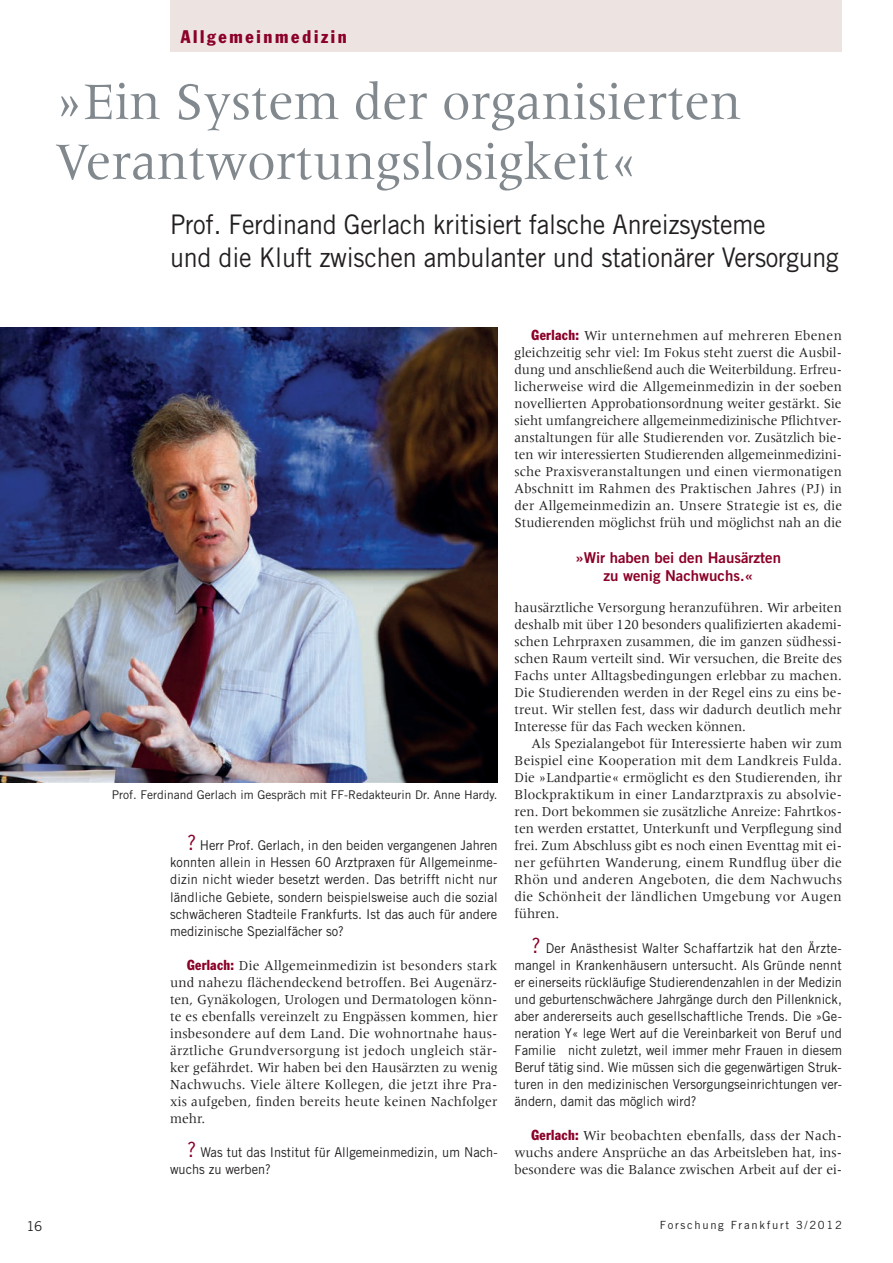
<style>
.page{position:relative;width:893px;height:1263px;background:#fff}
.page>*{position:absolute;margin:0;border:0;box-sizing:border-box;transform-origin:0 0}
.t1{font:54px/60px "Meridien";color:#81898e;scale:.95 1}
.t2{font:27px/33px "Trade Gothic";letter-spacing:-.01em;color:#231f20;scale:.93 1}
.t3{font:condensed 18px "Franklin Gothic";letter-spacing:.15em;color:#8b0128}
.t4{font:15px/18px "Trade Gothic Bold Two";color:#8b0128;text-align:center}
.t5{font:14.25px/17px "Meridien";color:#231f20;text-align:justify;scale:.95 1}
.t6{font:14.25px/17px "Meridien";color:#231f20;text-align:justify;scale:.94 1}
.t7{font:13.5px/17px "Trade Gothic";color:#231f20;text-align:justify;scale:.95 1}
.t8{font:13.5px "Trade Gothic";color:#231f20}
.t9{font:12px "Trade Gothic";color:#231f20}
.t10{font:11.25px "Trade Gothic";letter-spacing:.15em;color:#231f20}
.s1{font-family:"Franklin Gothic";font-stretch:condensed;color:#8b0128}
.s2{font-size:21px;color:#8b0128}
</style>
<div class="page">
<div style="left:170px;top:0;width:672px;height:51px;background:#ede3e1"></div>
<img style="left:0;top:328px;width:497px;height:454px">
<p class="t3" style="left:181px;top:26px;width:168px">Allgemeinmedizin</p>
<h1 class="t1" style="left:55px;top:71px;width:724px">»Ein System der organisierten<br>Verantwortungslosigkeit«</h1>
<h2 class="t2" style="left:170px;top:207px;width:720px">Prof. Ferdinand Gerlach kritisiert falsche Anreizsysteme<br>und die Kluft zwischen ambulanter und stationärer Versorgung</h2>
<p class="t5" style="left:514px;top:327px;width:346px;text-indent:17px"><span class="s1">Gerlach:</span> Wir unternehmen auf mehreren Ebenen gleichzeitig sehr viel: Im Fokus steht zuerst die Ausbil&shy;dung und anschließend auch die Weiterbildung. Erfreu&shy;licherweise wird die Allgemeinmedizin in der soeben novellierten Approbationsordnung weiter gestärkt. Sie sieht umfangreichere allgemeinmedizinische Pflichtver&shy;anstaltungen für alle Studierenden vor. Zusätzlich bie&shy;ten wir interessierten Studierenden allgemeinmedizini&shy;sche Praxisveranstaltungen und einen viermonatigen Abschnitt im Rahmen des Praktischen Jahres (PJ) in der Allgemeinmedizin an. Unsere Strategie ist es, die Studierenden möglichst früh und möglichst nah an die</p>
<p class="t9" style="left:112px;top:788px;width:387px">Prof. Ferdinand Gerlach im Gespräch mit FF-Redakteurin Dr. Anne Hardy.</p>
<p class="t7" style="left:170px;top:837px;width:346px;text-indent:17px"><span class="s2">?</span> Herr Prof. Gerlach, in den beiden vergangenen Jahren konnten allein in Hessen 60 Arztpraxen für Allgemeinme&shy;dizin nicht wieder besetzt werden. Das betrifft nicht nur ländliche Gebiete, sondern beispielsweise auch die sozial schwächeren Stadteile Frankfurts. Ist das auch für andere medizinische Spezialfächer so?</p>
<p class="t5" style="left:170px;top:956px;width:346px;text-indent:17px"><span class="s1">Gerlach:</span> Die Allgemeinmedizin ist besonders stark und nahezu flächendeckend betroffen. Bei Augenärz&shy;ten, Gynäkologen, Urologen und Dermatologen könn&shy;te es ebenfalls vereinzelt zu Engpässen kommen, hier insbesondere auf dem Land. Die wohnortnahe haus&shy;ärztliche Grundversorgung ist jedoch ungleich stär&shy;ker gefährdet. Wir haben bei den Hausärzten zu wenig Nachwuchs. Viele ältere Kollegen, die jetzt ihre Pra&shy;xis aufgeben, finden bereits heute keinen Nachfolger mehr.</p>
<p class="t7" style="left:170px;top:1143px;width:346px;text-indent:17px"><span class="s2">?</span> Was tut das Institut für Allgemeinmedizin, um Nach&shy;wuchs zu werben?</p>
<p class="t4" style="left:575px;top:548px;width:207px">»Wir haben bei den Hausärzten zu wenig Nachwuchs.«</p>
<p class="t6" style="left:514px;top:599px;width:350px">hausärztliche Versorgung heranzuführen. Wir arbeiten deshalb mit über 120 besonders qualifizierten akademi&shy;schen Lehrpraxen zusammen, die im ganzen südhessi&shy;schen Raum verteilt sind. Wir versuchen, die Breite des Fachs unter Alltagsbedingungen erlebbar zu machen.<br>Die Studierenden werden in der Regel eins zu eins be&shy;treut. Wir stellen fest, dass wir dadurch deutlich mehr Interesse für das Fach wecken können.</p>
<p class="t5" style="left:514px;top:735px;width:346px;text-indent:17px">Als Spezialangebot für Interessierte haben wir zum Beispiel eine Kooperation mit dem Landkreis Fulda.<br>Die »Landpartie« ermöglicht es den Studierenden, ihr Blockpraktikum in einer Landarztpraxis zu absolvie&shy;ren. Dort bekommen sie zusätzliche Anreize: Fahrtkos&shy;ten werden erstattet, Unterkunft und Verpflegung sind frei. Zum Abschluss gibt es noch einen Eventtag mit ei&shy;ner geführten Wanderung, einem Rundflug über die Rhön und anderen Angeboten, die dem Nachwuchs die Schönheit der ländlichen Umgebung vor Augen führen.</p>
<p class="t7" style="left:514px;top:939px;width:346px;text-indent:17px"><span class="s2">?</span> Der Anästhesist Walter Schaffartzik hat den Ärzte&shy;mangel in Krankenhäusern untersucht. Als Gründe nennt er einerseits rückläufige Studierendenzahlen in der Medizin und geburtenschwächere Jahrgänge durch den Pillenknick, aber andererseits auch gesellschaftliche Trends. Die »Ge&shy;neration Y« lege Wert auf die Vereinbarkeit von Beruf und Familie nicht zuletzt, weil immer mehr Frauen in diesem Beruf tätig sind. Wie müssen sich die gegenwärtigen Struk&shy;turen in den medizinischen Versorgungseinrichtungen ver&shy;ändern, damit das möglich wird?</p>
<p class="t5" style="left:514px;top:1126px;width:346px;text-indent:17px"><span class="s1">Gerlach:</span> Wir beobachten ebenfalls, dass der Nach&shy;wuchs andere Ansprüche an das Arbeitsleben hat, ins&shy;besondere was die Balance zwischen Arbeit auf der ei-</p>
<p class="t8" style="left:26px;top:1217px;width:18px">16</p>
<p class="t10" style="left:660px;top:1218px;width:184px">Forschung Frankfurt 3/2012</p>
</div>
